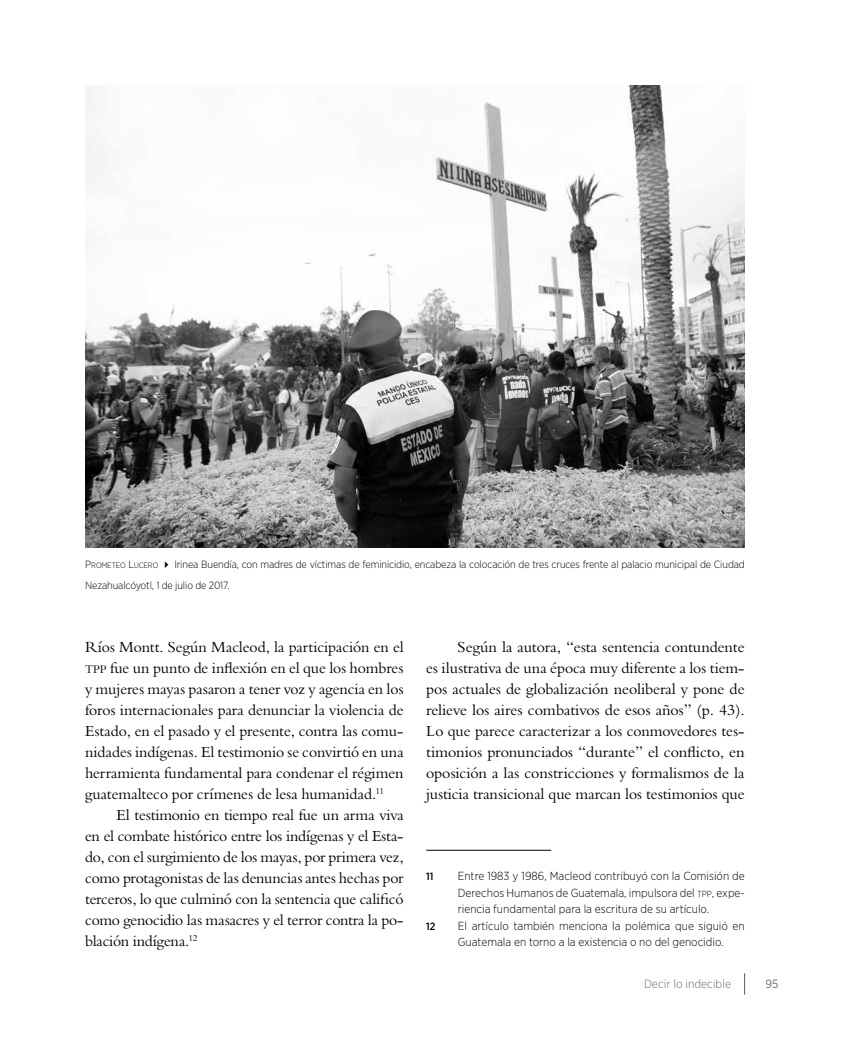
<style>
.page{position:relative;width:851px;height:1063px;background:#fff}
.page>*{position:absolute;margin:0;border:0;box-sizing:border-box;transform-origin:0 0}
.t1{font:15px/21px "Bergamo Std";letter-spacing:-.01em;color:#000;text-align:justify}
.t2{font:300 12px "Gotham Narrow";color:#6d6e71}
.t3{font:12px "Gotham Narrow";color:#6d6e71}
.t4{font:300 11.7px/16.5px "Gotham Narrow";color:#000;text-align:justify}
.t5{font:300 10.5px/21px "Gotham Narrow";letter-spacing:-.01em;color:#000}
.t6{font:500 10.5px "Gotham Narrow";color:#000}
.s1{font-style:inherit}
.s2{font-size:7.8px}
.s3{font-size:11.25px}
.s4{font-size:8.7px}
</style>
<div class="page">
<svg style="left:744px;top:973px;width:1px;height:22px"></svg>
<img style="left:85px;top:85px;width:659px;height:462px">
<hr style="left:426px;top:850px;width:125px;height:1px;background:#000">
<p class="t5" style="left:85px;top:554px;width:661px"><span class="s1">P</span><span class="s2">ROMETEO</span> <span class="s1">L</span><span class="s2">UCERO</span> ✔ Irinea Buendía, con madres de víctimas de feminicidio, encabeza la colocación de tres cruces frente al palacio municipal de Ciudad<br>Nezahualcóyotl, 1 de julio de 2017.</p>
<p class="t1" style="left:85px;top:637px;width:320px">Ríos Montt. Según Macleod, la participación en el <span class="s3">tpp</span> fue un punto de inflexión en el que los hombres y mujeres mayas pasaron a tener voz y agencia en los foros internacionales para denunciar la violencia de Estado, en el pasado y el presente, contra las comu&shy;nidades indígenas. El testimonio se convirtió en una herramienta fundamental para condenar el régimen guatemalteco por crímenes de lesa humanidad.<sup>11</sup></p>
<p class="t1" style="left:85px;top:805px;width:320px;text-indent:32px">El testimonio en tiempo real fue un arma viva en el combate histórico entre los indígenas y el Esta&shy;do, con el surgimiento de los mayas, por primera vez, como protagonistas de las denuncias antes hechas por terceros, lo que culminó con la sentencia que calificó como genocidio las masacres y el terror contra la po&shy;blación indígena.<sup>12</sup></p>
<p class="t1" style="left:426px;top:637px;width:320px;text-indent:32px">Según la autora, “esta sentencia contundente es ilustrativa de una época muy diferente a los tiem&shy;pos actuales de globalización neoliberal y pone de relieve los aires combativos de esos años” (p. 43).<br>Lo que parece caracterizar a los conmovedores tes&shy;timonios pronunciados “durante” el conflicto, en oposición a las constricciones y formalismos de la justicia transicional que marcan los testimonios que</p>
<p class="t6" style="left:426px;top:870px;width:9px">11</p>
<p class="t4" style="left:458px;top:868px;width:288px">Entre 1983 y 1986, Macleod contribuyó con la Comisión de Derechos Humanos de Guatemala, impulsora del <span class="s4">TPP</span>, expe&shy;riencia fundamental para la escritura de su artículo.</p>
<p class="t6" style="left:426px;top:920px;width:11px">12</p>
<p class="t4" style="left:458px;top:917px;width:288px">El artículo también menciona la polémica que siguió en<br>Guatemala en torno a la existencia o no del genocidio.</p>
<p class="t2" style="left:644px;top:976px;width:89px">Decir lo indecible</p>
<p class="t3" style="left:765px;top:976px;width:15px">95</p>
</div>
